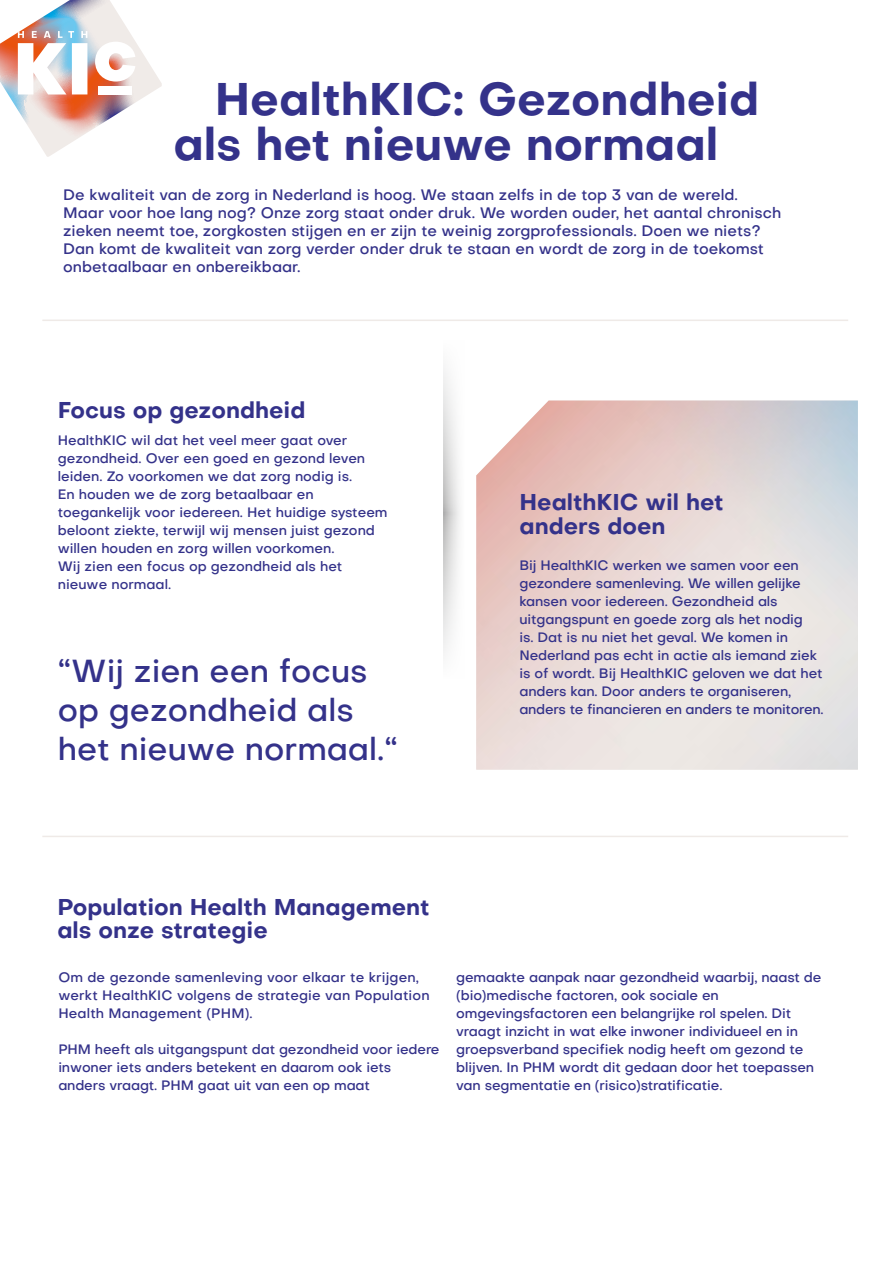
<style>
.page{position:relative;width:893px;height:1263px;background:#fff}
.page>*{position:absolute;margin:0;border:0;box-sizing:border-box;transform-origin:0 0}
.t1{font:700 45px/45px "Objective";color:#34328a}
.t2{font:500 31.5px/39px "Objective";color:#34328a}
.t3{font:700 22.5px/22.5px "Objective";color:#34328a}
.t4{font:500 15px/18px "Objective";color:#34328a}
.t5{font:500 13.5px/18px "Objective";letter-spacing:-.01em;color:#34328a}
.t6{font:500 13.5px/18px "Objective";letter-spacing:.01em;color:#34328a}
</style>
<div class="page">
<svg style="left:444px;top:368px;width:16px;height:285px"></svg>
<hr style="left:42px;top:320px;width:806px;height:1px;background:#efeae7">
<hr style="left:42px;top:836px;width:806px;height:1px;background:#efeae7">
<svg style="left:0;top:0;width:162px;height:157px"></svg>
<div style="left:99px;top:86px;width:33px;height:9px;background:#fff"></div>
<h1 class="t1" style="left:173px;top:76px;width:587px;text-indent:41px">HealthKIC: Gezondheid als het nieuwe normaal</h1>
<p class="t4" style="left:63px;top:185px;width:719px">De kwaliteit van de zorg in Nederland is hoog. We staan zelfs in de top 3 van de wereld.<br>Maar voor hoe lang nog? Onze zorg staat onder druk. We worden ouder, het aantal chronisch zieken neemt toe, zorgkosten stijgen en er zijn te weinig zorgprofessionals. Doen we niets?<br>Dan komt de kwaliteit van zorg verder onder druk te staan en wordt de zorg in de toekomst onbetaalbaar en onbereikbaar.</p>
<h3 class="t3" style="left:58px;top:399px;width:249px">Focus op gezondheid</h3>
<p class="t5" style="left:58px;top:431px;width:331px">HealthKIC wil dat het veel meer gaat over gezondheid. Over een goed en gezond leven leiden. Zo voorkomen we dat zorg nodig is.<br>En houden we de zorg betaalbaar en toegankelijk voor iedereen. Het huidige systeem beloont ziekte, terwijl wij mensen juist gezond willen houden en zorg willen voorkomen.<br>Wij zien een focus op gezondheid als het nieuwe normaal.</p>
<h2 class="t2" style="left:58px;top:652px;width:342px">“Wij zien een focus op gezondheid als het nieuwe normaal.“</h2>
<h3 class="t3" style="left:519px;top:490px;width:205px;line-height:24px">HealthKIC wil het anders doen</h3>
<p class="t5" style="left:519px;top:556px;width:305px">Bij HealthKIC werken we samen voor een gezondere samenleving. We willen gelijke kansen voor iedereen. Gezondheid als uitgangspunt en goede zorg als het nodig<br>is. Dat is nu niet het geval. We komen in Nederland pas echt in actie als iemand ziek is of wordt. Bij HealthKIC geloven we dat het anders kan. Door anders te organiseren, anders te financieren en anders te monitoren.</p>
<h3 class="t3" style="left:57px;top:896px;width:374px">Population Health Management als onze strategie</h3>
<p class="t6" style="left:58px;top:968px;width:373px">Om de gezonde samenleving voor elkaar te krijgen, werkt HealthKIC volgens de strategie van Population<br>Health Management (PHM).</p>
<p class="t5" style="left:58px;top:1040px;width:383px">PHM heeft als uitgangspunt dat gezondheid voor iedere inwoner iets anders betekent en daarom ook iets anders vraagt. PHM gaat uit van een op maat</p>
<p class="t5" style="left:456px;top:968px;width:366px">gemaakte aanpak naar gezondheid waarbij, naast de (bio)medische factoren, ook sociale en omgevingsfactoren een belangrijke rol spelen. Dit vraagt inzicht in wat elke inwoner individueel en in groepsverband specifiek nodig heeft om gezond te blijven. In PHM wordt dit gedaan door het toepassen van segmentatie en (risico)stratificatie.</p>
</div>
